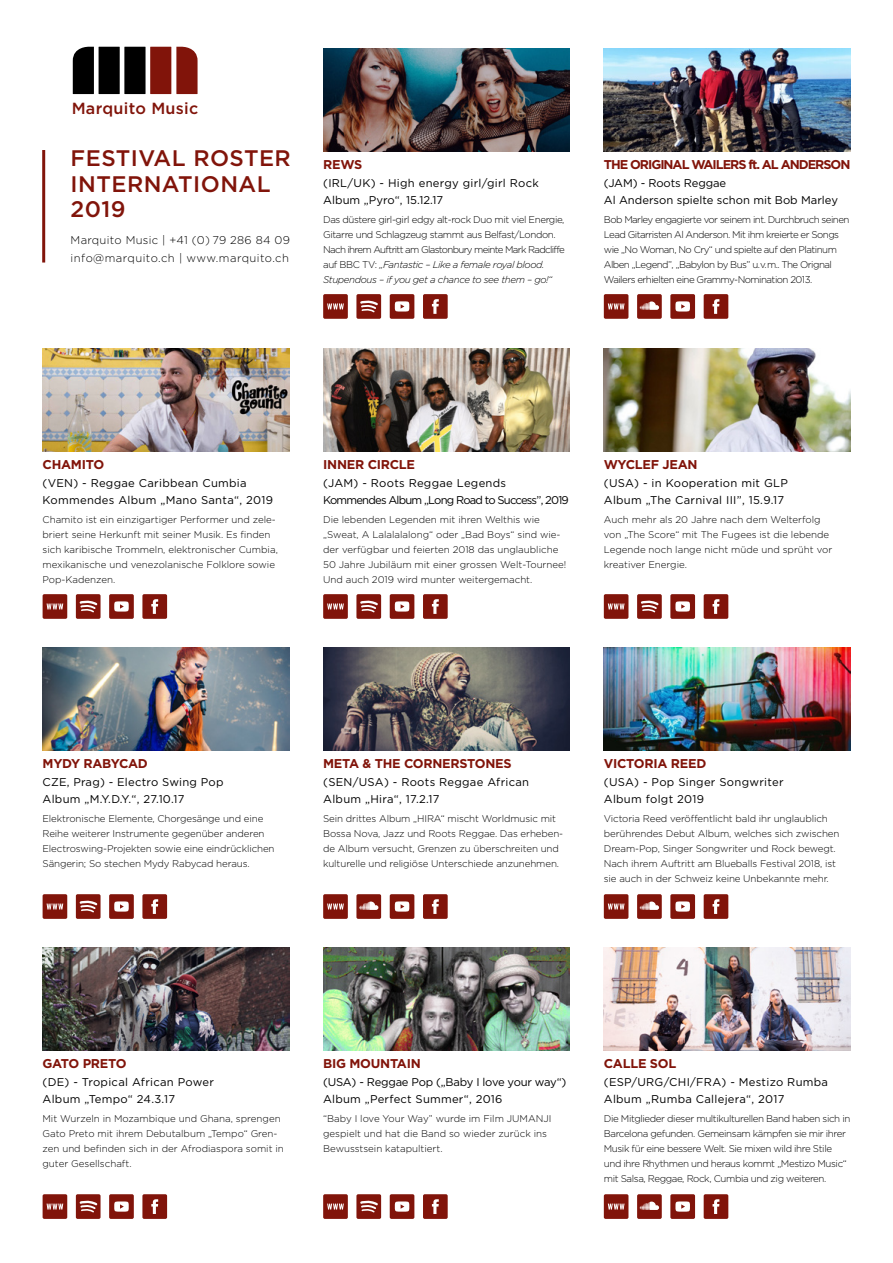
<style>
.page{position:relative;width:893px;height:1263px;background:#fff}
.page>*{position:absolute;margin:0;border:0;box-sizing:border-box;transform-origin:0 0}
.t1{font:500 22.5px/25.5px "Gotham";letter-spacing:.02em;color:#81140a}
.t2{font:500 16.05px "Gotham";letter-spacing:.02em;color:#81140a}
.t3{font:700 12.75px "Gotham";letter-spacing:-.02em;color:#81140a}
.t4{font:700 12.75px "Gotham";letter-spacing:-.08em;color:#81140a}
.t5{font:11.25px/16.5px "Gotham";letter-spacing:.025em;color:#000}
.t6{font:11.25px/16.5px "Gotham";letter-spacing:-.07em;color:#000}
.t7{font:300 11.25px/18px "Gotham";letter-spacing:.025em;color:#000}
.t8{font:11.25px/16.5px "Gotham";letter-spacing:-.02em;color:#000}
.t9{font:11.25px/16.5px "Gotham";color:#000}
.t10{font:300 9.75px/15px "Gotham";letter-spacing:-.01em;color:#000}
.t11{font:300 9.75px/15px "Gotham";letter-spacing:-.04em;color:#000}
.t12{font:300 9.75px/15px "Gotham";letter-spacing:-.055em;color:#000}
.s1{font-style:italic}
</style>
<div class="page">
<img style="left:43px;top:348px;width:246px;height:103px">
<img style="left:43px;top:647px;width:246px;height:103px">
<img style="left:43px;top:947px;width:246px;height:104px">
<img style="left:323px;top:348px;width:247px;height:103px">
<img style="left:323px;top:48px;width:247px;height:103px">
<img style="left:323px;top:647px;width:247px;height:103px">
<img style="left:323px;top:947px;width:247px;height:104px">
<img style="left:604px;top:348px;width:246px;height:103px">
<img style="left:604px;top:647px;width:246px;height:103px">
<img style="left:604px;top:947px;width:246px;height:104px">
<hr style="left:42px;top:150px;width:3px;height:113px;background:#81140a">
<div style="left:99px;top:47px;width:21px;height:47px;background:#000"></div>
<div style="left:124px;top:47px;width:22px;height:47px;background:#000"></div>
<div style="left:150px;top:47px;width:21px;height:47px;background:#81140a"></div>
<svg style="left:73px;top:46px;width:21px;height:48px"></svg>
<svg style="left:176px;top:46px;width:22px;height:48px"></svg>
<svg style="left:43px;top:594px;width:24px;height:25px"></svg>
<svg style="left:43px;top:894px;width:24px;height:25px"></svg>
<svg style="left:43px;top:1194px;width:24px;height:25px"></svg>
<svg style="left:323px;top:594px;width:25px;height:25px"></svg>
<svg style="left:323px;top:294px;width:25px;height:25px"></svg>
<svg style="left:323px;top:894px;width:25px;height:25px"></svg>
<svg style="left:323px;top:1194px;width:25px;height:25px"></svg>
<svg style="left:604px;top:594px;width:24px;height:25px"></svg>
<svg style="left:604px;top:894px;width:24px;height:25px"></svg>
<svg style="left:604px;top:1194px;width:24px;height:25px"></svg>
<svg style="left:356px;top:894px;width:25px;height:25px"></svg>
<svg style="left:637px;top:294px;width:25px;height:25px"></svg>
<svg style="left:637px;top:894px;width:25px;height:25px"></svg>
<svg style="left:637px;top:1194px;width:25px;height:25px"></svg>
<svg style="left:76px;top:594px;width:25px;height:25px"></svg>
<svg style="left:76px;top:894px;width:25px;height:25px"></svg>
<svg style="left:76px;top:1194px;width:25px;height:25px"></svg>
<svg style="left:356px;top:594px;width:25px;height:25px"></svg>
<svg style="left:356px;top:294px;width:25px;height:25px"></svg>
<svg style="left:356px;top:1194px;width:25px;height:25px"></svg>
<svg style="left:637px;top:594px;width:25px;height:25px"></svg>
<svg style="left:109px;top:594px;width:25px;height:25px"></svg>
<svg style="left:109px;top:894px;width:25px;height:25px"></svg>
<svg style="left:109px;top:1194px;width:25px;height:25px"></svg>
<svg style="left:390px;top:594px;width:24px;height:25px"></svg>
<svg style="left:390px;top:294px;width:24px;height:25px"></svg>
<svg style="left:390px;top:894px;width:24px;height:25px"></svg>
<svg style="left:390px;top:1194px;width:24px;height:25px"></svg>
<svg style="left:670px;top:594px;width:25px;height:25px"></svg>
<svg style="left:670px;top:894px;width:25px;height:25px"></svg>
<svg style="left:670px;top:1194px;width:25px;height:25px"></svg>
<svg style="left:142px;top:594px;width:25px;height:25px"></svg>
<svg style="left:142px;top:894px;width:25px;height:25px"></svg>
<svg style="left:142px;top:1194px;width:25px;height:25px"></svg>
<svg style="left:423px;top:594px;width:25px;height:25px"></svg>
<svg style="left:423px;top:294px;width:25px;height:25px"></svg>
<svg style="left:423px;top:894px;width:25px;height:25px"></svg>
<svg style="left:423px;top:1194px;width:25px;height:25px"></svg>
<svg style="left:704px;top:594px;width:24px;height:25px"></svg>
<svg style="left:704px;top:894px;width:24px;height:25px"></svg>
<svg style="left:704px;top:1194px;width:24px;height:25px"></svg>
<img style="left:604px;top:48px;width:246px;height:103px">
<svg style="left:604px;top:294px;width:24px;height:25px"></svg>
<svg style="left:670px;top:294px;width:25px;height:25px"></svg>
<svg style="left:704px;top:294px;width:24px;height:25px"></svg>
<h2 class="t2" style="left:72px;top:97px;width:128px">Marquito Music</h2>
<h1 class="t1" style="left:71px;top:145px;width:222px">FESTIVAL ROSTER<br>INTERNATIONAL<br>2019</h1>
<p class="t7" style="left:71px;top:231px;width:221px">Marquito Music | +41 (0) 79 286 84 09 info@marquito.ch | www.marquito.ch</p>
<h3 class="t3" style="left:323px;top:156px;width:41px">REWS</h3>
<p class="t5" style="left:323px;top:175px;width:217px">(IRL/UK) - High energy girl/girl Rock<br>Album „Pyro“, 15.12.17</p>
<p class="t11" style="left:323px;top:212px;width:243px">Das düstere girl-girl edgy alt-rock Duo mit viel Energie, Gitarre und Schlagzeug stammt aus Belfast/London.<br>Nach ihrem Auftritt am Glastonbury meinte Mark Radcliffe auf BBC TV: <span class="s1">„Fantastic – Like a female royal blood.<br>Stupendous – if you get a chance to see them – go!“</span></p>
<h3 class="t4" style="left:604px;top:156px;width:248px">THE ORIGINAL WAILERS ft. AL ANDERSON</h3>
<p class="t9" style="left:604px;top:175px;width:236px">(JAM) - Roots Reggae<br>Al Anderson spielte schon mit Bob Marley</p>
<p class="t12" style="left:604px;top:212px;width:247px">Bob Marley engagierte vor seinem int. Durchbruch seinen Lead Gitarristen Al Anderson. Mit ihm kreierte er Songs wie „No Woman, No Cry“ und spielte auf den Platinum Alben „Legend”, „Babylon by Bus” u. v. m.. The Orignal Wailers erhielten eine Grammy-Nomination 2013.</p>
<h3 class="t3" style="left:43px;top:456px;width:63px">CHAMITO</h3>
<p class="t5" style="left:43px;top:475px;width:232px">(VEN) - Reggae Caribbean Cumbia<br>Kommendes Album „Mano Santa“, 2019</p>
<p class="t10" style="left:43px;top:512px;width:237px">Chamito ist ein einzigartiger Performer und zele&shy;briert seine Herkunft mit seiner Musik. Es finden sich karibische Trommeln, elektronischer Cumbia, mexikanische und venezolanische Folklore sowie Pop-Kadenzen.</p>
<h3 class="t3" style="left:323px;top:456px;width:93px">INNER CIRCLE</h3>
<p class="t6" style="left:323px;top:475px;width:247px">(JAM) - Roots Reggae Legends<br>Kommendes Album „Long Road to Success”, 2019</p>
<p class="t10" style="left:323px;top:512px;width:245px">Die lebenden Legenden mit ihren Welthis wie „Sweat, A Lalalalalong“ oder „Bad Boys“ sind wie&shy;der verfügbar und feierten 2018 das unglaubliche 50 Jahre Jubiläum mit einer grossen Welt-Tournee!<br>Und auch 2019 wird munter weitergemacht.</p>
<h3 class="t3" style="left:604px;top:456px;width:95px">WYCLEF JEAN</h3>
<p class="t5" style="left:604px;top:475px;width:186px">(USA) - in Kooperation mit GLP<br>Album „The Carnival III”, 15.9.17</p>
<p class="t10" style="left:604px;top:512px;width:230px">Auch mehr als 20 Jahre nach dem Welterfolg von „The Score“ mit The Fugees ist die lebende Legende noch lange nicht müde und sprüht vor kreativer Energie.</p>
<h3 class="t3" style="left:43px;top:755px;width:107px">MYDY RABYCAD</h3>
<p class="t5" style="left:43px;top:774px;width:183px">CZE, Prag) - Electro Swing Pop<br>Album „M.Y.D.Y.“, 27.10.17</p>
<p class="t10" style="left:43px;top:811px;width:234px">Elektronische Elemente, Chorgesänge und eine Reihe weiterer Instrumente gegenüber anderen Electroswing-Projekten sowie eine eindrücklichen Sängerin; So stechen Mydy Rabycad heraus.</p>
<h3 class="t3" style="left:323px;top:755px;width:190px">META &amp; THE CORNERSTONES</h3>
<p class="t5" style="left:323px;top:774px;width:208px">(SEN/USA) - Roots Reggae African<br>Album „Hira“, 17.2.17</p>
<p class="t10" style="left:323px;top:811px;width:242px">Sein drittes Album „HIRA“ mischt Worldmusic mit Bossa Nova, Jazz und Roots Reggae. Das erheben&shy;de Album versucht, Grenzen zu überschreiten und kulturelle und religiöse Unterschiede anzunehmen.</p>
<h3 class="t3" style="left:604px;top:755px;width:104px">VICTORIA REED</h3>
<p class="t5" style="left:604px;top:774px;width:181px">(USA) - Pop Singer Songwriter<br>Album folgt 2019</p>
<p class="t10" style="left:604px;top:811px;width:237px">Victoria Reed veröffentlicht bald ihr unglaublich berührendes Debut Album, welches sich zwischen Dream-Pop, Singer Songwriter und Rock bewegt.<br>Nach ihrem Auftritt am Blueballs Festival 2018, ist sie auch in der Schweiz keine Unbekannte mehr.</p>
<h3 class="t3" style="left:43px;top:1055px;width:86px">GATO PRETO</h3>
<p class="t5" style="left:43px;top:1074px;width:173px">(DE) - Tropical African Power<br>Album „Tempo“ 24.3.17</p>
<p class="t10" style="left:43px;top:1111px;width:243px">Mit Wurzeln in Mozambique und Ghana, sprengen Gato Preto mit ihrem Debutalbum „Tempo“ Gren&shy;zen und befinden sich in der Afrodiaspora somit in guter Gesellschaft.</p>
<h3 class="t3" style="left:323px;top:1055px;width:99px">BIG MOUNTAIN</h3>
<p class="t8" style="left:323px;top:1074px;width:245px">(USA) - Reggae Pop („Baby I love your way“)<br>Album „Perfect Summer“, 2016</p>
<p class="t10" style="left:323px;top:1111px;width:230px">“Baby I love Your Way” wurde im Film JUMANJI gespielt und hat die Band so wieder zurück ins<br>Bewusstsein katapultiert.</p>
<h3 class="t3" style="left:604px;top:1055px;width:74px">CALLE SOL</h3>
<p class="t5" style="left:604px;top:1074px;width:226px">(ESP/URG/CHI/FRA) - Mestizo Rumba<br>Album „Rumba Callejera“, 2017</p>
<p class="t11" style="left:604px;top:1111px;width:248px">Die Mitglieder dieser multikulturellen Band haben sich in Barcelona gefunden. Gemeinsam kämpfen sie mir ihrer Musik für eine bessere Welt. Sie mixen wild ihre Stile und ihre Rhythmen und heraus kommt „Mestizo Music“ mit Salsa, Reggae, Rock, Cumbia und zig weiteren.</p>
</div>
